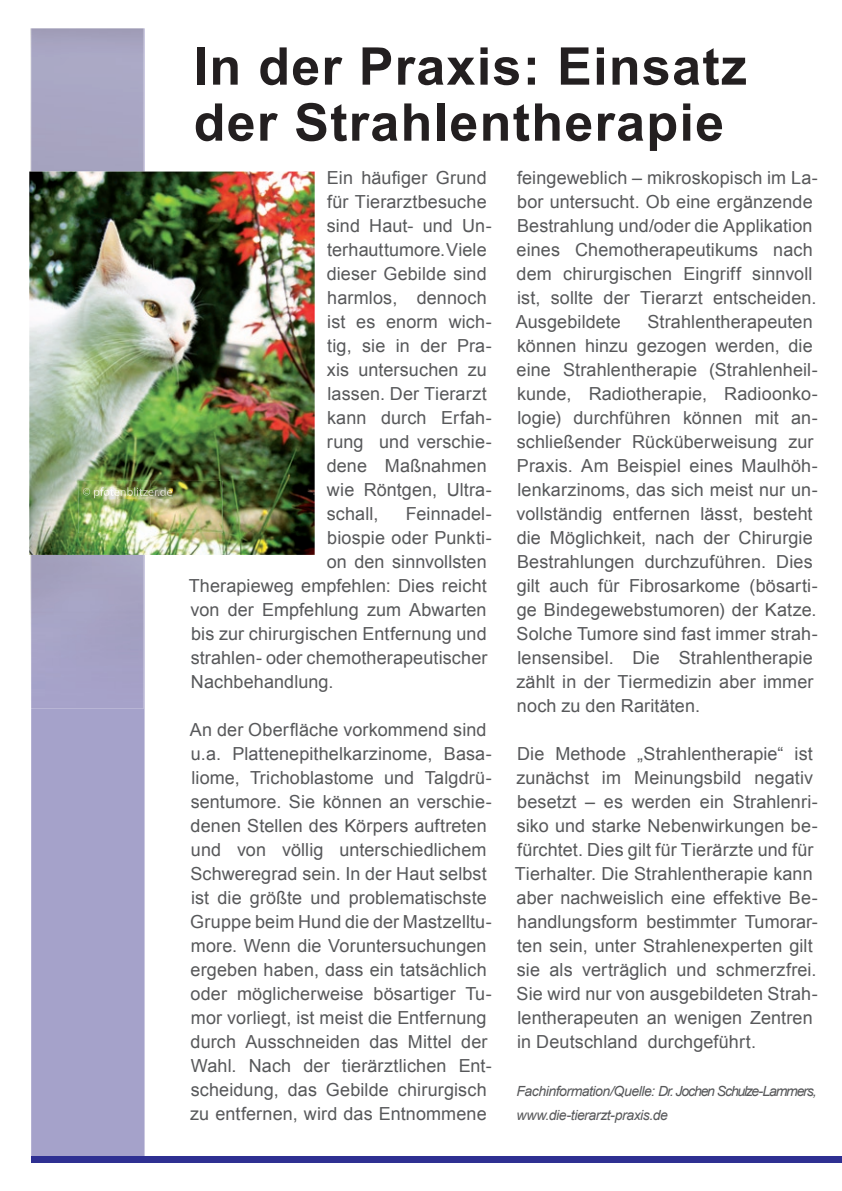
<style>
.page{position:relative;width:842px;height:1191px;background:#fff}
.page>*{position:absolute;margin:0;border:0;box-sizing:border-box;transform-origin:0 0}
.t1{font:700 52px/56px "Arial";letter-spacing:.025em;color:#231f20}
.t2{font:18px/24px "Arial";letter-spacing:.005em;color:#57585a}
.t3{font:italic 14px/24px "Arial";letter-spacing:-.035em;color:#57585a}
</style>
<div class="page">
<div style="left:31px;top:28px;width:114px;height:1129px;background:#a5a2ca"></div>
<div style="left:31px;top:1157px;width:811px;height:6px;background:#2e3092"></div>
<div style="left:31px;top:28px;width:113px;height:680px;background:#a7a4c4"></div>
<img style="left:29px;top:172px;width:286px;height:383px">
<img style="left:78px;top:481px;width:144px;height:52px">
<img style="left:83px;top:487px;width:89px;height:11px">
<h1 class="t1" style="left:194px;top:40px;width:555px">In der Praxis: Einsatz der Strahlentherapie</h1>
<p class="t2" style="left:327px;top:166px;width:167px">Ein häufiger Grund für Tierarztbesuche sind Haut- und Un&shy;terhauttumore. Viele dieser Gebilde sind harmlos, dennoch ist es enorm wich&shy;tig, sie in der Pra&shy;xis untersuchen zu lassen. Der Tierarzt kann durch Erfah&shy;rung und verschie&shy;dene Maßnahmen wie Röntgen, Ultra&shy;schall,</p>
<p class="t2" style="left:406px;top:502px;width:87px">Feinnadel-</p>
<p class="t2" style="left:327px;top:526px;width:166px">biospie oder Punkti-</p>
<p class="t2" style="left:327px;top:550px;width:161px">on den sinnvollsten</p>
<p class="t2" style="left:189px;top:574px;width:299px">Therapieweg empfehlen: Dies reicht</p>
<p class="t2" style="left:190px;top:598px;width:298px">von der Empfehlung zum Abwarten</p>
<p class="t2" style="left:191px;top:622px;width:297px">bis zur chirurgischen Entfernung und</p>
<p class="t2" style="left:191px;top:646px;width:298px">strahlen- oder chemotherapeutischer</p>
<p class="t2" style="left:191px;top:670px;width:144px">Nachbehandlung.</p>
<p class="t2" style="left:190px;top:718px;width:303px">An der Oberfläche vorkommend sind u.a. Plattenepithelkarzinome, Basa&shy;liome, Trichoblastome und Talgdrü&shy;sentumore. Sie können an verschie&shy;denen Stellen des Körpers auftreten und von völlig unterschiedlichem Schweregrad sein. In der Haut selbst ist die größte und problematischste Gruppe beim Hund die der Mastzelltu&shy;more. Wenn die Voruntersuchungen ergeben haben, dass ein tatsächlich oder möglicherweise bösartiger Tu&shy;mor vorliegt, ist meist die Entfernung durch Ausschneiden das Mittel der Wahl. Nach der tierärztlichen Ent&shy;scheidung, das Gebilde chirurgisch zu entfernen, wird das Entnommene</p>
<p class="t2" style="left:516px;top:166px;width:303px">feingeweblich – mikroskopisch im La&shy;bor untersucht. Ob eine ergänzende Bestrahlung und/oder die Applikation eines Chemotherapeutikums nach dem chirurgischen Eingriff sinnvoll ist, sollte der Tierarzt entscheiden.<br>Ausgebildete</p>
<p class="t2" style="left:516px;top:309px;width:303px;text-indent:131px">Strahlentherapeuten können hinzu gezogen werden, die eine Strahlentherapie (Strahlenheil&shy;kunde, Radiotherapie, Radioonko&shy;logie) durchführen können mit an&shy;schließender Rücküberweisung zur Praxis. Am Beispiel eines Maulhöh&shy;lenkarzinoms, das sich meist nur un&shy;vollständig entfernen lässt, besteht die Möglichkeit, nach der Chirurgie Bestrahlungen durchzuführen. Dies gilt auch für Fibrosarkome (bösarti&shy;ge Bindegewebstumoren) der Katze.<br>Solche Tumore sind fast immer strah&shy;lensensibel. Die Strahlentherapie zählt in der Tiermedizin aber immer noch zu den Raritäten.</p>
<p class="t2" style="left:515px;top:741px;width:304px">Die Methode „Strahlentherapie“ ist zunächst im Meinungsbild negativ besetzt – es werden ein Strahlenri&shy;siko und starke Nebenwirkungen be&shy;fürchtet. Dies gilt für Tierärzte und für Tierhalter. Die Strahlentherapie kann aber nachweislich eine effektive Be&shy;handlungsform bestimmter Tumorar&shy;ten sein, unter Strahlenexperten gilt sie als verträglich und schmerzfrei.<br>Sie wird nur von ausgebildeten Strah&shy;lentherapeuten an wenigen Zentren in Deutschland durchgeführt.</p>
<p class="t3" style="left:516px;top:1079px;width:302px">Fachinformation/Quelle: Dr. Jochen Schulze-Lammers, www.die-tierarzt-praxis.de</p>
</div>
